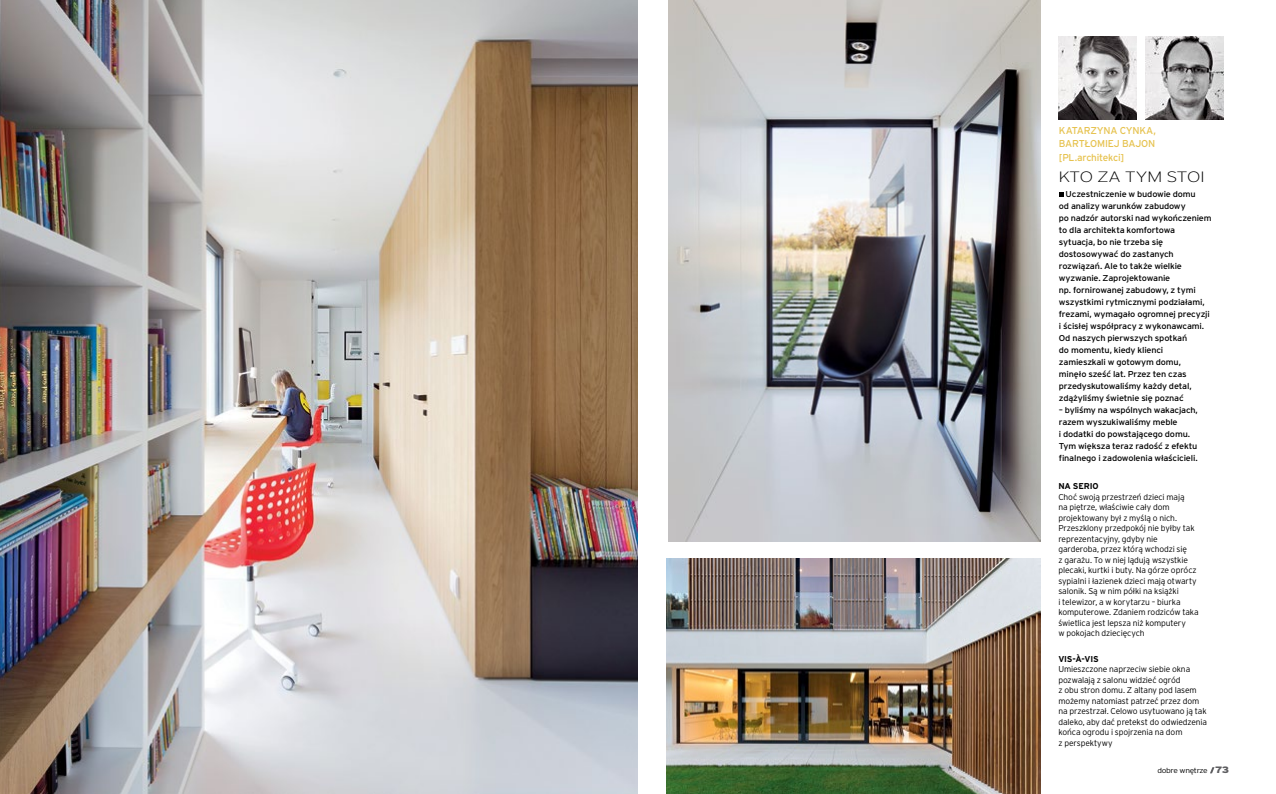
<style>
.page{position:relative;width:1276px;height:794px;background:#fff}
.page>*{position:absolute;margin:0;border:0;box-sizing:border-box;transform-origin:0 0}
.t1{font:200 15px "Interstate CE";letter-spacing:-.045em;color:#000;scale:1.3 1}
.t2{font:10px/13.6px "Interstate CE";letter-spacing:-.025em;color:#e6c24e;text-align:justify}
.t3{font:300 8.5px/10.5px "Interstate CE";letter-spacing:-.015em;color:#000}
.t4{font:8.5px/12px "Interstate CE";letter-spacing:-.02em;color:#000;scale:1.07 1}
.t5{font:700 8.5px "Interstate CE";letter-spacing:-.02em;color:#000}
.t6{font:300 7.3px "Interstate CE";letter-spacing:-.04em;color:#000;scale:1.15 1}
.s1{font-weight:900;font-size:9.2px;color:#5d5d60}
</style>
<div class="page">
<img style="left:668px;top:0;width:372px;height:542px">
<img style="left:0;top:0;width:638px;height:794px">
<img style="left:666px;top:558px;width:374px;height:236px">
<img style="left:1058px;top:36px;width:78px;height:84px">
<svg style="left:1059px;top:192px;width:4px;height:5px"></svg>
<img style="left:1146px;top:36px;width:78px;height:84px">
<svg style="left:1210px;top:767px;width:4px;height:6px"></svg>
<p class="t2" style="left:1059px;top:123px;width:99px">KATARZYNA CYNKA, BARTŁOMIEJ BAJON [PL.architekci]</p>
<p class="t4" style="left:1059px;top:188px;width:144px;text-indent:7px">Uczestniczenie w budowie domu<br>od analizy warunków zabudowy<br>po nadzór autorski nad wykończeniem to dla architekta komfortowa sytuacja, bo nie trzeba się dostosowywać do zastanych rozwiązań. Ale to także wielkie wyzwanie. Zaprojektowanie<br>np. fornirowanej zabudowy, z tymi wszystkimi rytmicznymi podziałami, frezami, wymagało ogromnej precyzji i ścisłej współpracy z wykonawcami.<br>Od naszych pierwszych spotkań<br>do momentu, kiedy klienci zamieszkali w gotowym domu,<br>minęło sześć lat. Przez ten czas przedyskutowaliśmy każdy detal, zdążyliśmy świetnie się poznać</p>
<p class="t4" style="left:1059px;top:404px;width:131px">– byliśmy na wspólnych wakacjach, razem wyszukiwaliśmy meble<br>i dodatki do powstającego domu.<br>Tym większa teraz radość z efektu finalnego i zadowolenia właścicieli.</p>
<h1 class="t1" style="left:1058px;top:168px;width:114px">KTO ZA TYM STOI</h1>
<p class="t5" style="left:1058px;top:480px;width:42px">NA SERIO</p>
<p class="t3" style="left:1058px;top:491px;width:142px">Choć swoją przestrzeń dzieci mają<br>na piętrze, właściwie cały dom projektowany był z myślą o nich.<br>Przeszklony przedpokój nie byłby tak reprezentacyjny, gdyby nie garderoba, przez którą wchodzi się<br>z garażu. To w niej lądują wszystkie plecaki, kurtki i buty. Na górze oprócz sypialni i łazienek dzieci mają otwarty salonik. Są w nim półki na książki<br>i telewizor, a w korytarzu – biurka komputerowe. Zdaniem rodziców taka świetlica jest lepsza niż komputery<br>w pokojach dziecięcych</p>
<p class="t5" style="left:1058px;top:653px;width:42px">VIS-À-VIS</p>
<p class="t3" style="left:1058px;top:664px;width:150px">Umieszczone naprzeciw siebie okna pozwalają z salonu widzieć ogród<br>z obu stron domu. Z altany pod lasem możemy natomiast patrzeć przez dom na przestrzał. Celowo usytuowano ją tak daleko, aby dać pretekst do odwiedzenia końca ogrodu i spojrzenia na dom<br>z perspektywy</p>
<p class="t6" style="left:1157px;top:766px;width:64px">dobre wnętrze <span class="s1">73</span></p>
</div>
